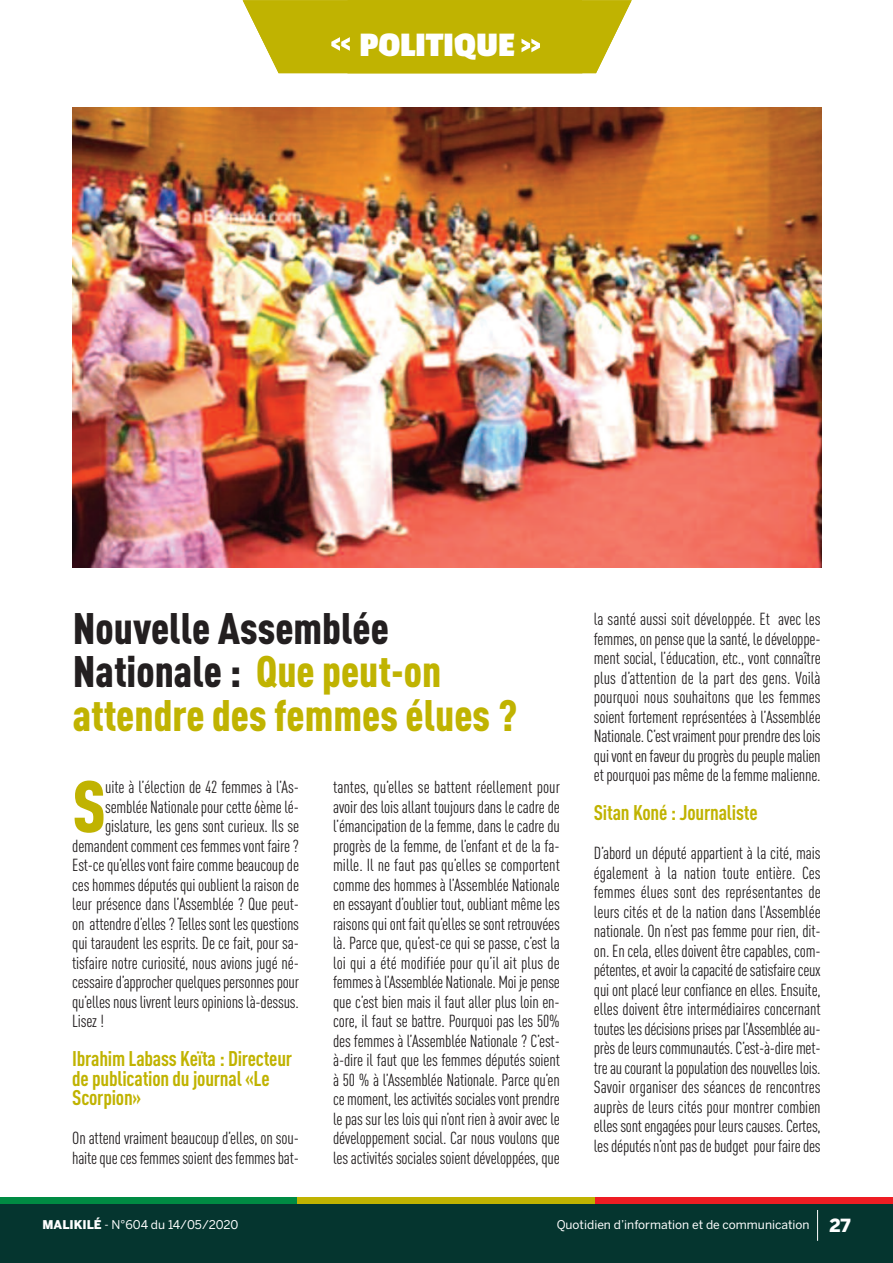
<style>
.page{position:relative;width:893px;height:1263px;background:#fff}
.page>*{position:absolute;margin:0;border:0;box-sizing:border-box;transform-origin:0 0}
.t1{font:900 condensed 72px "DIN Pro";color:#c0b301}
.t2{font:900 condensed 43.5px/43.5px "DIN Pro";color:#c0b301}
.t3{font:700 36px "Passion One";color:#fff}
.t4{font:700 condensed 21px/19.5px "DIN Pro";letter-spacing:-.01em;color:#c0b301}
.t5{font:condensed 17.25px/19.5px "DIN Pro";letter-spacing:-.01em;color:#231f20;text-align:justify}
.t6{font:12px "Benton Sans";color:#fff}
.s1{color:#231f20}
.s2{font-weight:900}
.s3{font-weight:900;font-size:18px}
</style>
<div class="page">
<div style="left:0;top:1203px;width:893px;height:60px;background:#05352f"></div>
<div style="left:0;top:1197px;width:298px;height:6px;background:#008b43"></div>
<div style="left:298px;top:1197px;width:297px;height:6px;background:#c0b301"></div>
<div style="left:595px;top:1197px;width:297px;height:6px;background:#ee1d23"></div>
<hr style="left:817px;top:1210px;width:1px;height:31px;background:#fff">
<img style="left:73px;top:108px;width:748px;height:460px">
<svg style="left:243px;top:0;width:389px;height:73px;background:#c6ba1a"></svg>
<h3 class="t3" style="left:359px;top:26px;width:157px">POLITIQUE</h3>
<h2 class="t2" style="left:73px;top:610px;width:446px"><span class="s1">Nouvelle Assemblée<br>Nationale :</span> Que peut-on attendre des femmes élues ?</h2>
<h1 class="t1" style="left:72px;top:781px;width:35px">S</h1>
<p class="t5" style="left:105px;top:779px;width:195px">uite à l’élection de 42 femmes à l’As-</p>
<p class="t5" style="left:105px;top:798px;width:195px">semblée Nationale pour cette 6ème lé-</p>
<p class="t5" style="left:105px;top:818px;width:195px">gislature, les gens sont curieux. Ils se</p>
<p class="t5" style="left:72px;top:837px;width:228px">demandentcommentcesfemmesvont faire?</p>
<p class="t5" style="left:72px;top:857px;width:228px">Est-cequ’ellesvont fairecommebeaucoupde</p>
<p class="t5" style="left:72px;top:876px;width:228px">ceshommesdéputésquioublient laraisonde</p>
<p class="t5" style="left:72px;top:896px;width:228px">leur présence dans l’Assemblée ? Que peut-</p>
<p class="t5" style="left:72px;top:915px;width:228px">on attendred’elles?Tellessont lesquestions</p>
<p class="t5" style="left:72px;top:935px;width:228px">qui taraudent les esprits. De ce fait, pour sa-</p>
<p class="t5" style="left:72px;top:954px;width:228px">tisfaire notre curiosité, nous avions jugé né-</p>
<p class="t5" style="left:72px;top:974px;width:228px">cessaired’approcherquelquespersonnespour</p>
<p class="t5" style="left:72px;top:993px;width:228px">qu’ellesnouslivrent leursopinionslà-dessus.</p>
<p class="t5" style="left:72px;top:1013px;width:33px">Lisez !</p>
<p class="t4" style="left:72px;top:1051px;width:221px">Ibrahim Labass Keïta : Directeur de publication du journal «Le<br>Scorpion»</p>
<p class="t5" style="left:72px;top:1130px;width:228px">On attend vraiment beaucoup d’elles, on sou&shy;haitequecesfemmessoientdesfemmesbat-</p>
<p class="t5" style="left:333px;top:779px;width:228px">tantes, qu’elles se battent réellement pour avoir des lois allant toujours dans le cadre de l’émancipation de la femme, dans le cadre du progrès de la femme, de l’enfant et de la fa&shy;mille. Il ne faut pas qu’elles se comportent comme des hommes à l’Assemblée Nationale en essayant d’oublier tout, oubliant même les raisonsquiont faitqu’ellessesont retrouvées là. Parce que, qu’est-ce qui se passe, c’est la loi qui a été modifiée pour qu’il ait plus de femmesàl’Assemblée Nationale.Moi jepense que c’est bien mais il faut aller plus loin en&shy;core, il faut se battre. Pourquoi pas les 50% des femmes à l’Assemblée Nationale ? C’est&shy;à-dire il faut que les femmes députés soient à 50 % à l’Assemblée Nationale. Parce qu’en cemoment, lesactivitéssocialesvontprendre le pas sur les lois qui n’ont rien à avoir avec le développement social. Car nous voulons que les activités sociales soient développées, que</p>
<p class="t5" style="left:594px;top:611px;width:228px">la santé aussi soit développée. Et avec les femmes,onpensequelasanté, ledéveloppe&shy;ment social, l’éducation, etc., vont connaître plus d’attention de la part des gens. Voilà pourquoi nous souhaitons que les femmes soient fortement représentées à l’Assemblée Nationale.C’estvraimentpourprendredeslois quivontenfaveurduprogrèsdupeuplemalien et pourquoi pas même de la femme malienne.</p>
<p class="t4" style="left:594px;top:805px;width:165px">Sitan Koné : Journaliste</p>
<p class="t5" style="left:594px;top:845px;width:228px">D’abord un député appartient à la cité, mais également à la nation toute entière. Ces femmes élues sont des représentantes de leurs cités et de la nation dans l’Assemblée nationale. On n’est pas femme pour rien, dit&shy;on. En cela, elles doivent être capables, com&shy;pétentes,etavoir lacapacitédesatisfaireceux qui ont placé leur confiance en elles. Ensuite, elles doivent être intermédiaires concernant touteslesdécisionsprisespar l’Assembléeau&shy;prèsdeleurscommunautés.C’est-à-diremet&shy;treaucourant lapopulationdesnouvelleslois.<br>Savoir organiser des séances de rencontres auprès de leurs cités pour montrer combien ellessontengagéespour leurscauses.Certes, lesdéputésn’ontpasdebudget pour fairedes</p>
<p class="t6" style="left:43px;top:1218px;width:198px"><span class="s2">MALIKILÉ</span> - N°604 du 14/05/2020</p>
<p class="t6" style="left:557px;top:1218px;width:295px">Quotidien d’information et de communication <span class="s3">27</span></p>
</div>
